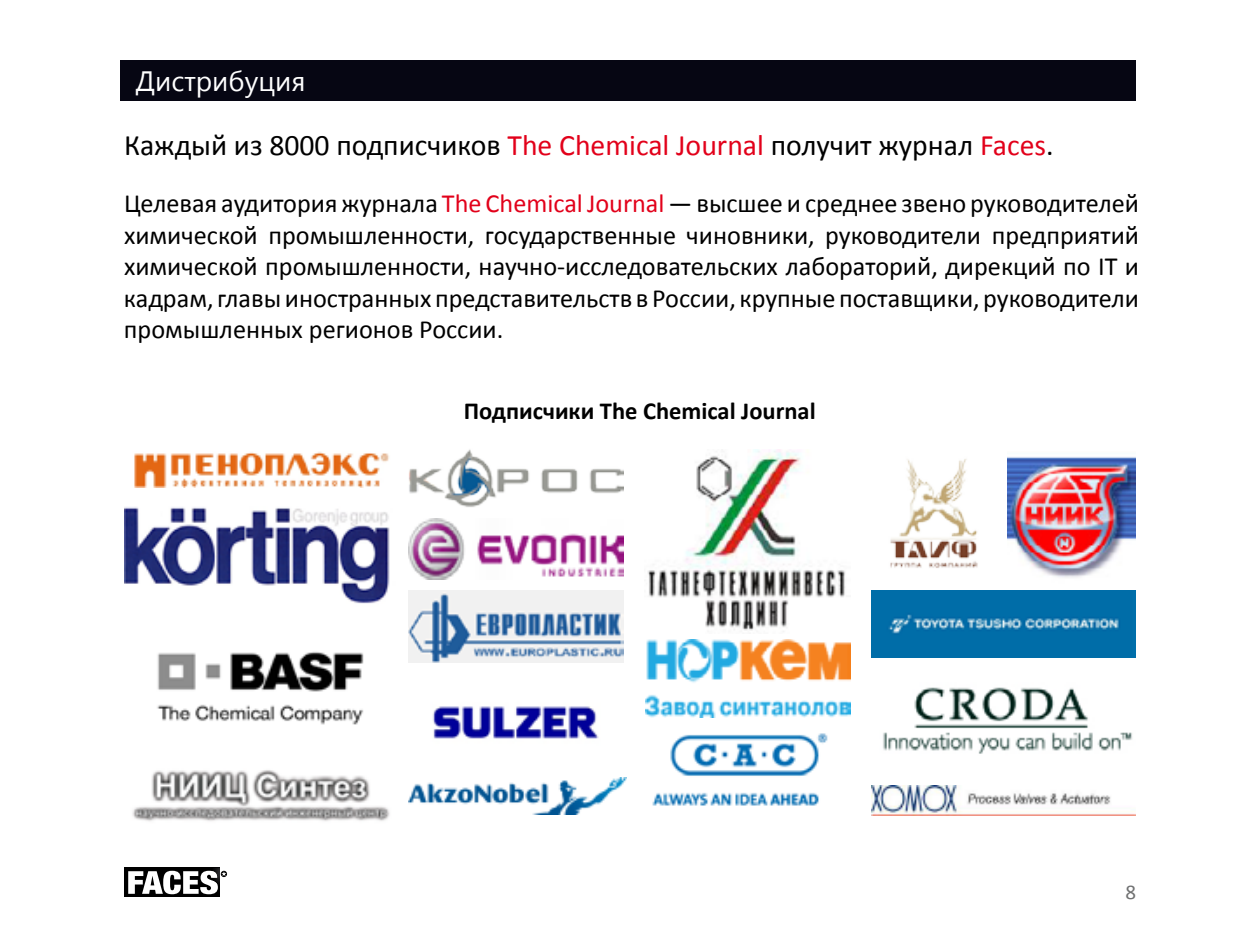
<style>
.page{position:relative;width:1260px;height:945px;background:#fff}
.page>*{position:absolute;margin:0;border:0;box-sizing:border-box;transform-origin:0 0}
.t1{font:29.75px "Calibri";color:#000}
.t2{font:28px "Segoe UI";color:#fff}
.t3{font:26.25px/31.5px "Calibri";color:#000;text-align:justify}
.t4{font:700 24.5px "Calibri";color:#000}
.t5{font:21px "Calibri";color:#707172}
.s1{color:#e2001a}
</style>
<div class="page">
<div style="left:121px;top:60px;width:1015px;height:41px;background:#060613"></div>
<div style="left:124px;top:868px;width:96px;height:29px;background:#000"></div>
<img style="left:214px;top:868px;width:6px;height:3px">
<svg style="left:128px;top:871px;width:99px;height:23px"></svg>
<img style="left:157px;top:651px;width:207px;height:74px">
<img style="left:408px;top:590px;width:216px;height:72px">
<img style="left:408px;top:519px;width:216px;height:61px">
<img style="left:124px;top:507px;width:266px;height:97px">
<img style="left:132px;top:770px;width:258px;height:51px">
<img style="left:1008px;top:457px;width:128px;height:121px">
<img style="left:646px;top:640px;width:204px;height:77px">
<img style="left:652px;top:733px;width:176px;height:73px">
<img style="left:134px;top:451px;width:255px;height:36px">
<img style="left:433px;top:706px;width:166px;height:33px">
<img style="left:648px;top:450px;width:197px;height:182px">
<img style="left:872px;top:591px;width:264px;height:66px">
<img style="left:408px;top:778px;width:218px;height:37px">
<img style="left:409px;top:449px;width:215px;height:58px">
<img style="left:890px;top:459px;width:88px;height:109px">
<img style="left:872px;top:786px;width:264px;height:30px">
<img style="left:883px;top:687px;width:249px;height:67px">
<p class="t2" style="left:136px;top:61px;width:171px">Дистрибуция</p>
<p class="t1" style="left:124px;top:126px;width:931px">Каждый из 8000 подписчиков <span class="s1">The Chemical Journal</span> получит журнал <span class="s1">Faces</span>.</p>
<p class="t3" style="left:124px;top:188px;width:1017px">Целевая аудиторияжурнала <span class="s1">The ChemicalJournal</span> — высшее и среднее звено руководителей химической промышленности, государственные чиновники, руководители предприятий химической промышленности, научно-исследовательских лабораторий, дирекций по IT и кадрам,главыиностранных представительств в России, крупные поставщики, руководители промышленных регионов России.</p>
<p class="t4" style="left:464px;top:395px;width:353px">Подписчики The Chemical Journal</p>
<p class="t5" style="left:1125px;top:878px;width:12px">8</p>
</div>
